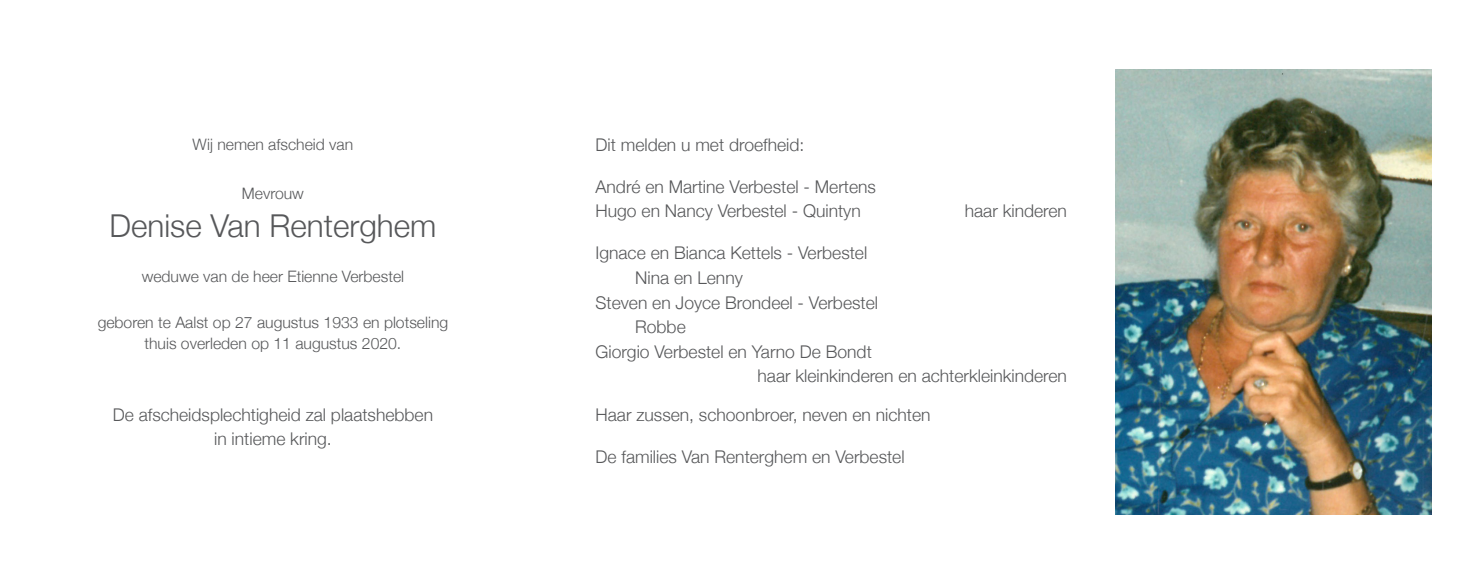
<style>
.page{position:relative;width:1464px;height:571px;background:#fff}
.page>*{position:absolute;margin:0;border:0;box-sizing:border-box;transform-origin:0 0}
.t1{font:300 31.5px "Helvetica Neue";color:#57585a}
.t2{font:300 17.5px "Helvetica Neue";color:#57585a}
.t3{font:300 15.75px "Helvetica Neue";color:#57585a}
</style>
<div class="page">
<img style="left:1115px;top:69px;width:315px;height:445px">
<p class="t3" style="left:193px;top:131px;width:162px">Wij nemen afscheid van</p>
<p class="t3" style="left:242px;top:180px;width:63px">Mevrouw</p>
<p class="t1" style="left:109px;top:200px;width:328px">Denise Van Renterghem</p>
<p class="t3" style="left:142px;top:264px;width:264px">weduwe van de heer Etienne Verbestel</p>
<p class="t3" style="left:98px;top:309px;width:352px">geboren te Aalst op 27 augustus 1933 en plotseling</p>
<p class="t3" style="left:144px;top:330px;width:258px">thuis overleden op 11 augustus 2020.</p>
<p class="t2" style="left:113px;top:400px;width:322px">De afscheidsplechtigheid zal plaatshebben</p>
<p class="t2" style="left:214px;top:425px;width:119px">in intieme kring.</p>
<p class="t2" style="left:595px;top:130px;width:210px">Dit melden u met droefheid:</p>
<p class="t2" style="left:595px;top:172px;width:282px">André en Martine Verbestel - Mertens</p>
<p class="t2" style="left:595px;top:197px;width:267px">Hugo en Nancy Verbestel - Quintyn</p>
<p class="t2" style="left:964px;top:197px;width:104px">haar kinderen</p>
<p class="t2" style="left:595px;top:239px;width:273px">Ignace en Bianca Kettels - Verbestel</p>
<p class="t2" style="left:635px;top:263px;width:109px">Nina en Lenny</p>
<p class="t2" style="left:595px;top:288px;width:284px">Steven en Joyce Brondeel - Verbestel</p>
<p class="t2" style="left:635px;top:312px;width:52px">Robbe</p>
<p class="t2" style="left:595px;top:337px;width:278px">Giorgio Verbestel en Yarno De Bondt</p>
<p class="t2" style="left:757px;top:361px;width:311px">haar kleinkinderen en achterkleinkinderen</p>
<p class="t2" style="left:595px;top:400px;width:336px">Haar zussen, schoonbroer, neven en nichten</p>
<p class="t2" style="left:595px;top:442px;width:310px">De families Van Renterghem en Verbestel</p>
</div>
